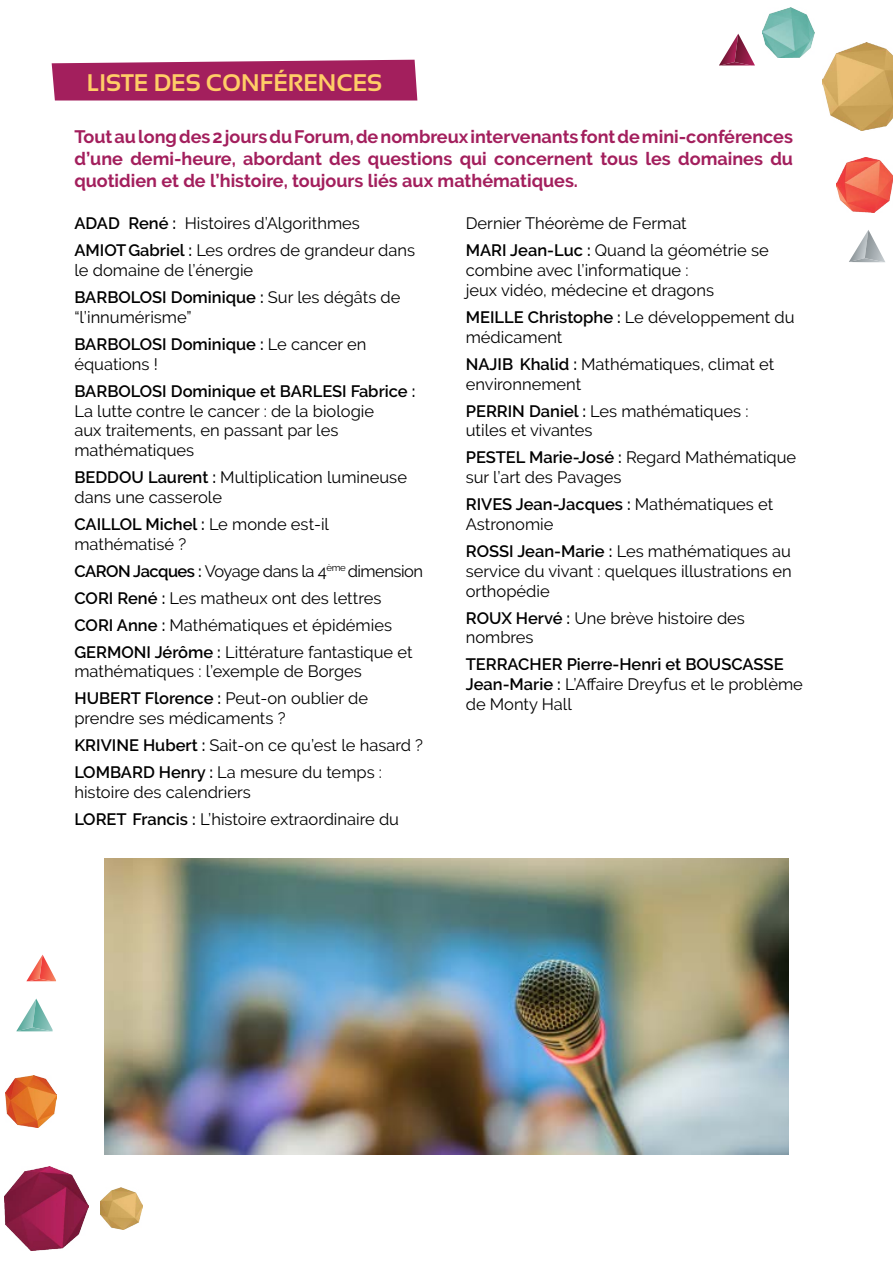
<style>
.page{position:relative;width:893px;height:1263px;background:#fff}
.page>*{position:absolute;margin:0;border:0;box-sizing:border-box;transform-origin:0 0}
.t1{font:700 24px "Sansation";color:#ffcd67}
.t2{font:700 18px/21.6px "Raleway";color:#a31f5d;text-align:justify}
.t3{font:16.5px/19.8px "Raleway";color:#000}
.t4{font:600 16.5px/19.8px "Raleway";color:#000}
.s1{font-weight:600}
.s2{font-weight:400}
</style>
<div class="page">
<svg style="left:719px;top:34px;width:36px;height:31px"></svg>
<svg style="left:849px;top:230px;width:36px;height:33px"></svg>
<img style="left:762px;top:7px;width:52px;height:50px">
<img style="left:822px;top:42px;width:71px;height:89px">
<img style="left:837px;top:158px;width:56px;height:54px">
<svg style="left:16px;top:998px;width:37px;height:34px"></svg>
<svg style="left:26px;top:955px;width:30px;height:26px"></svg>
<img style="left:101px;top:1187px;width:41px;height:43px">
<img style="left:5px;top:1076px;width:52px;height:51px">
<img style="left:5px;top:1166px;width:84px;height:85px">
<svg style="left:52px;top:60px;width:365px;height:41px;background:#a72b65"></svg>
<img style="left:104px;top:858px;width:685px;height:297px">
<h1 class="t1" style="left:87px;top:69px;width:297px">LISTE DES CONFÉRENCES</h1>
<p class="t2" style="left:74px;top:126px;width:720px">Tout au long des 2 jours du Forum, de nombreux intervenants font de mini-conférences d’une demi-heure, abordant des questions qui concernent tous les domaines du quotidien et de l’histoire, toujours liés aux mathématiques.</p>
<p class="t3" style="left:74px;top:210px;width:342px;line-height:27px"><span class="s1">ADAD René :</span> Histoires d’Algorithmes<br><span class="s1">AMIOTGabriel :</span> Les ordres de grandeur dans</p>
<p class="t3" style="left:74px;top:257px;width:328px;line-height:27px">le domaine de l’énergie<br><span class="s1">BARBOLOSI Dominique :</span> Sur les dégâts de</p>
<p class="t3" style="left:74px;top:304px;width:293px;line-height:27px">“l’innumérisme”<br><span class="s1">BARBOLOSI Dominique :</span> Le cancer en</p>
<p class="t3" style="left:74px;top:354px;width:85px">équations !</p>
<p class="t4" style="left:74px;top:381px;width:343px">BARBOLOSI Dominique et BARLESI Fabrice :</p>
<p class="t3" style="left:74px;top:401px;width:301px">La lutte contre le cancer : de la biologie aux traitements, en passant par les mathématiques</p>
<p class="t3" style="left:74px;top:467px;width:334px"><span class="s1">BEDDOU Laurent :</span> Multiplication lumineuse dans une casserole</p>
<p class="t3" style="left:74px;top:514px;width:256px"><span class="s1">CAILLOL Michel :</span> Le monde est-il mathématisé ?</p>
<p class="t3" style="left:74px;top:557px;width:350px;line-height:27px"><span class="s1">CARON Jacques :</span> Voyage dans la 4<sup>ème</sup> dimension <span class="s1">CORI René :</span> Les matheux ont des lettres <span class="s1">CORI Anne :</span> Mathématiques et épidémies <span class="s1">GERMONI Jérôme :</span> Littérature fantastique et</p>
<p class="t3" style="left:74px;top:658px;width:295px;line-height:27px">mathématiques : l’exemple de Borges<br><span class="s1">HUBERT Florence :</span> Peut-on oublier de</p>
<p class="t3" style="left:74px;top:705px;width:350px;line-height:27px">prendre ses médicaments ?<br><span class="s1">KRIVINE Hubert :</span> Sait-on ce qu’est le hasard ?<br><span class="s1">LOMBARD Henry :</span> La mesure du temps :</p>
<p class="t3" style="left:74px;top:779px;width:326px;line-height:27px">histoire des calendriers<br><span class="s1">LORET Francis :</span> L’histoire extraordinaire du</p>
<p class="t3" style="left:466px;top:210px;width:305px;line-height:27px">Dernier Théorème de Fermat<br><span class="s1">MARI Jean-Luc :</span> Quand la géométrie se</p>
<p class="t3" style="left:466px;top:260px;width:250px">combine avec l’informatique : jeux vidéo, médecine et dragons</p>
<p class="t3" style="left:466px;top:307px;width:330px"><span class="s1">MEILLE Christophe :</span> Le développement du médicament</p>
<p class="t3" style="left:466px;top:354px;width:310px"><span class="s1">NAJIB Khalid :</span> Mathématiques, climat et environnement</p>
<p class="t3" style="left:466px;top:401px;width:284px"><span class="s1">PERRIN Daniel :</span> Les mathématiques : utiles et vivantes</p>
<p class="t3" style="left:466px;top:448px;width:332px"><span class="s1">PESTEL Marie-José :</span> Regard Mathématique sur l’art des Pavages</p>
<p class="t3" style="left:466px;top:494px;width:309px"><span class="s1">RIVES Jean-Jacques :</span> Mathématiques et<br>Astronomie</p>
<p class="t3" style="left:466px;top:541px;width:327px;text-align:justify"><span class="s1">ROSSI Jean-Marie :</span> Les mathématiques au service du vivant : quelques illustrations en orthopédie</p>
<p class="t3" style="left:466px;top:608px;width:281px"><span class="s1">ROUX Hervé :</span> Une brève histoire des nombres</p>
<p class="t4" style="left:466px;top:655px;width:339px">TERRACHER Pierre-Henri et BOUSCASSE<br>Jean-Marie : <span class="s2">L’Affaire Dreyfus et le problème de Monty Hall</span></p>
</div>
